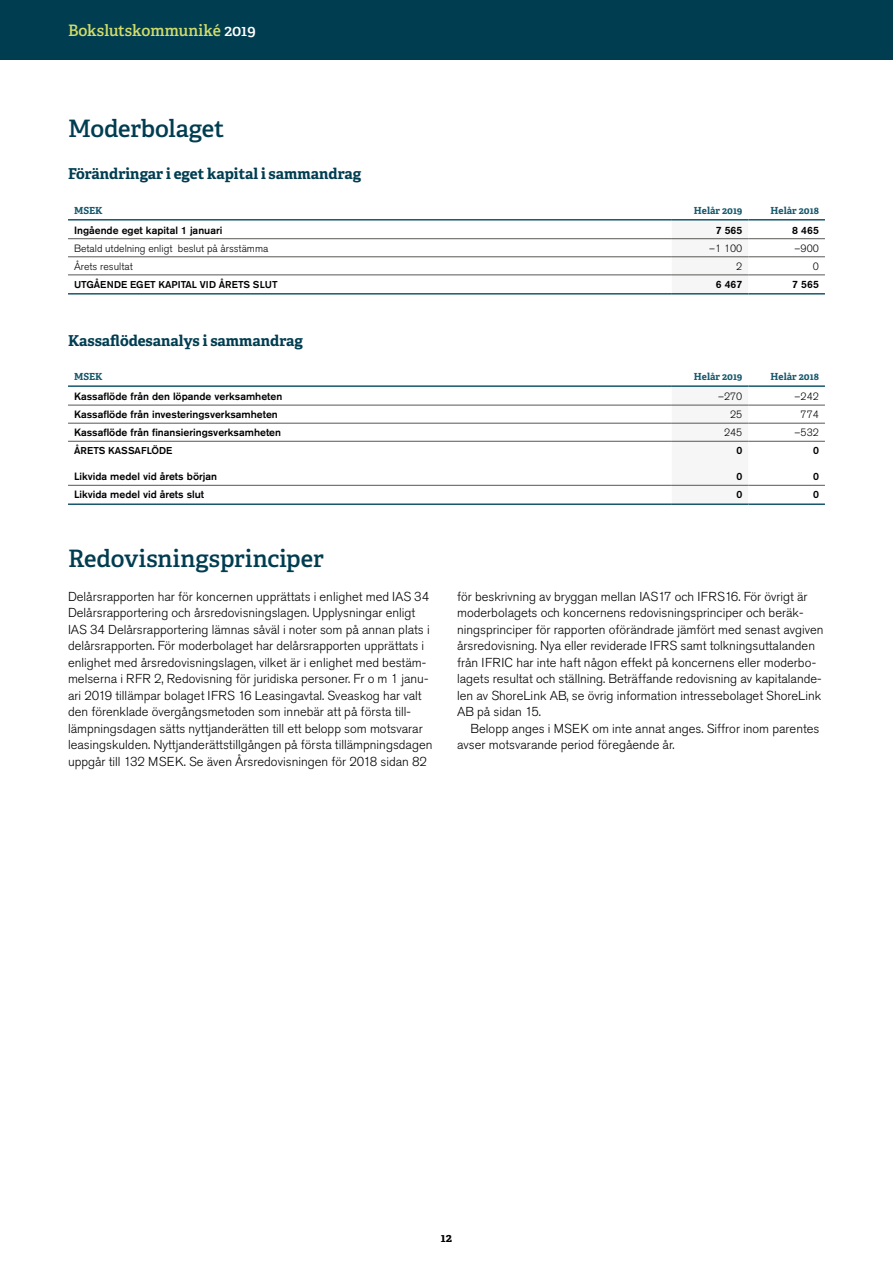
<style>
.page{position:relative;width:893px;height:1263px;background:#fff}
.page>*{position:absolute;margin:0;border:0;box-sizing:border-box;transform-origin:0 0}
.t1{font:600 24px "Adelle";letter-spacing:-.005em;color:#003d51}
.t2{font:600 15.75px "Adelle";letter-spacing:-.005em;color:#d2dc6a}
.t3{font:700 15px "Adelle";color:#003d51}
.t4{font:300 12.9px/16.5px "Akzidenz Grotesk Std";color:#000}
.t5{font:700 12px "Adelle";color:#000}
.t6{font:500 10.5px "Akzidenz Grotesk Std";color:#000}
.t7{font:300 10.5px "Akzidenz Grotesk Std";color:#000}
.t8{font:500 9.9px "Akzidenz Grotesk Std";color:#000}
.t9{font:700 9.75px "Adelle";color:#16586c}
.s1{color:#fff}
</style>
<div class="page">
<div style="left:0;top:0;width:893px;height:60px;background:#003d51"></div>
<svg style="left:672px;top:239px;width:153px;height:36px"></svg>
<hr style="left:68px;top:257px;width:604px;height:1px;background:#575756">
<hr style="left:672px;top:257px;width:76px;height:1px;background:#575756">
<hr style="left:748px;top:257px;width:77px;height:1px;background:#575756">
<hr style="left:68px;top:219px;width:604px;height:2px;background:#16586c">
<hr style="left:672px;top:219px;width:76px;height:2px;background:#16586c">
<hr style="left:748px;top:219px;width:77px;height:2px;background:#16586c">
<hr style="left:68px;top:238px;width:604px;height:1px;background:#575756">
<hr style="left:672px;top:238px;width:76px;height:1px;background:#575756">
<hr style="left:748px;top:238px;width:77px;height:1px;background:#575756">
<hr style="left:68px;top:275px;width:604px;height:1px;background:#575756">
<hr style="left:672px;top:275px;width:76px;height:1px;background:#575756">
<hr style="left:748px;top:275px;width:77px;height:1px;background:#575756">
<hr style="left:68px;top:293px;width:604px;height:2px;background:#16586c">
<hr style="left:672px;top:293px;width:76px;height:2px;background:#16586c">
<hr style="left:748px;top:293px;width:77px;height:2px;background:#16586c">
<svg style="left:672px;top:404px;width:153px;height:81px"></svg>
<hr style="left:68px;top:385px;width:604px;height:2px;background:#16586c">
<hr style="left:672px;top:385px;width:76px;height:2px;background:#16586c">
<hr style="left:748px;top:385px;width:77px;height:2px;background:#16586c">
<hr style="left:68px;top:405px;width:604px;height:1px;background:#575756">
<hr style="left:672px;top:405px;width:76px;height:1px;background:#575756">
<hr style="left:748px;top:405px;width:77px;height:1px;background:#575756">
<hr style="left:68px;top:423px;width:604px;height:1px;background:#575756">
<hr style="left:672px;top:423px;width:76px;height:1px;background:#575756">
<hr style="left:748px;top:423px;width:77px;height:1px;background:#575756">
<hr style="left:68px;top:485px;width:604px;height:1px;background:#575756">
<hr style="left:672px;top:485px;width:76px;height:1px;background:#575756">
<hr style="left:748px;top:485px;width:77px;height:1px;background:#575756">
<hr style="left:68px;top:503px;width:604px;height:2px;background:#16586c">
<hr style="left:672px;top:503px;width:76px;height:2px;background:#16586c">
<hr style="left:748px;top:503px;width:77px;height:2px;background:#16586c">
<hr style="left:68px;top:441px;width:604px;height:1px;background:#575756">
<hr style="left:672px;top:441px;width:76px;height:1px;background:#575756">
<hr style="left:748px;top:441px;width:77px;height:1px;background:#575756">
<p class="t2" style="left:68px;top:21px;width:189px">Bokslutskommuniké <span class="s1">2019</span></p>
<h1 class="t1" style="left:68px;top:114px;width:158px">Moderbolaget</h1>
<p class="t3" style="left:68px;top:164px;width:295px">Förändringar i eget kapital i sammandrag</p>
<p class="t9" style="left:74px;top:204px;width:30px">MSEK</p>
<p class="t9" style="left:694px;top:204px;width:50px">Helår 2019</p>
<p class="t9" style="left:771px;top:204px;width:50px">Helår 2018</p>
<p class="t6" style="left:74px;top:223px;width:150px">Ingående eget kapital 1 januari</p>
<p class="t6" style="left:716px;top:223px;width:28px">7 565</p>
<p class="t6" style="left:792px;top:223px;width:28px">8 465</p>
<p class="t7" style="left:74px;top:242px;width:196px">Betald utdelning enligt beslut på årsstämma</p>
<p class="t7" style="left:709px;top:242px;width:35px">–1 100</p>
<p class="t7" style="left:795px;top:242px;width:26px">–900</p>
<p class="t7" style="left:74px;top:260px;width:60px">Årets resultat</p>
<p class="t7" style="left:736px;top:260px;width:8px">2</p>
<p class="t7" style="left:813px;top:260px;width:8px">0</p>
<p class="t8" style="left:74px;top:278px;width:205px">UTGÅENDE EGET KAPITAL VID ÅRETS SLUT</p>
<p class="t6" style="left:716px;top:278px;width:28px">6 467</p>
<p class="t6" style="left:792px;top:278px;width:28px">7 565</p>
<p class="t3" style="left:68px;top:331px;width:236px">Kassaflödesanalys i sammandrag</p>
<p class="t9" style="left:74px;top:370px;width:30px">MSEK</p>
<p class="t9" style="left:694px;top:370px;width:50px">Helår 2019</p>
<p class="t9" style="left:771px;top:370px;width:50px">Helår 2018</p>
<p class="t6" style="left:74px;top:390px;width:210px">Kassaflöde från den löpande verksamheten</p>
<p class="t7" style="left:718px;top:390px;width:26px">–270</p>
<p class="t7" style="left:795px;top:390px;width:26px">–242</p>
<p class="t6" style="left:74px;top:408px;width:205px">Kassaflöde från investeringsverksamheten</p>
<p class="t7" style="left:730px;top:409px;width:14px">25</p>
<p class="t7" style="left:801px;top:409px;width:20px">774</p>
<p class="t6" style="left:74px;top:426px;width:209px">Kassaflöde från finansieringsverksamheten</p>
<p class="t7" style="left:724px;top:427px;width:20px">245</p>
<p class="t7" style="left:795px;top:427px;width:26px">–532</p>
<p class="t8" style="left:74px;top:445px;width:100px">ÅRETS KASSAFLÖDE</p>
<p class="t6" style="left:736px;top:444px;width:7px">0</p>
<p class="t6" style="left:813px;top:444px;width:7px">0</p>
<p class="t6" style="left:74px;top:470px;width:145px">Likvida medel vid årets början</p>
<p class="t6" style="left:736px;top:470px;width:7px">0</p>
<p class="t6" style="left:813px;top:470px;width:7px">0</p>
<p class="t6" style="left:74px;top:488px;width:132px">Likvida medel vid årets slut</p>
<p class="t6" style="left:736px;top:488px;width:7px">0</p>
<p class="t6" style="left:813px;top:488px;width:7px">0</p>
<h1 class="t1" style="left:68px;top:543px;width:257px">Redovisningsprinciper</h1>
<p class="t4" style="left:68px;top:588px;width:366px">Delårsrapporten har för koncernen upprättats i enlighet med IAS 34<br>Delårsrapportering och årsredovisningslagen. Upplysningar enligt IAS 34 Delårsrapportering lämnas såväl i noter som på annan plats i delårsrapporten. För moderbolaget har delårsrapporten upprättats i enlighet med årsredovisningslagen, vilket är i enlighet med bestäm&shy;melserna i RFR 2, Redovisning för juridiska personer. Fr o m 1 janu&shy;ari 2019 tillämpar bolaget IFRS 16 Leasingavtal. Sveaskog har valt den förenklade övergångsmetoden som innebär att på första til - lämpningsdagen sätts nyttjanderätten till ett belopp som motsvarar leasingskulden. Nyttjanderättstillgången på första tillämpningsdagen uppgår till 132 MSEK. Se även Årsredovisningen för 2018 sidan 82</p>
<p class="t4" style="left:457px;top:588px;width:368px">för beskrivning av bryggan mellan IAS17 och IFRS16. För övrigt är moderbolagets och koncernens redovisningsprinciper och beräk&shy;ningsprinciper för rapporten oförändrade jämfört med senast avgiven årsredovisning. Nya eller reviderade IFRS samt tolkningsuttalanden från IFRIC har inte haft någon effekt på koncernens eller moderbo&shy;lagets resultat och ställning. Beträffande redovisning av kapitalande&shy;len av ShoreLink AB, se övrig information intressebolaget ShoreLink AB på sidan 15.</p>
<p class="t4" style="left:457px;top:720px;width:364px;text-indent:14px">Belopp anges i MSEK om inte annat anges. Siffror inom parentes avser motsvarande period föregående år.</p>
<p class="t5" style="left:441px;top:1230px;width:13px">12</p>
</div>
